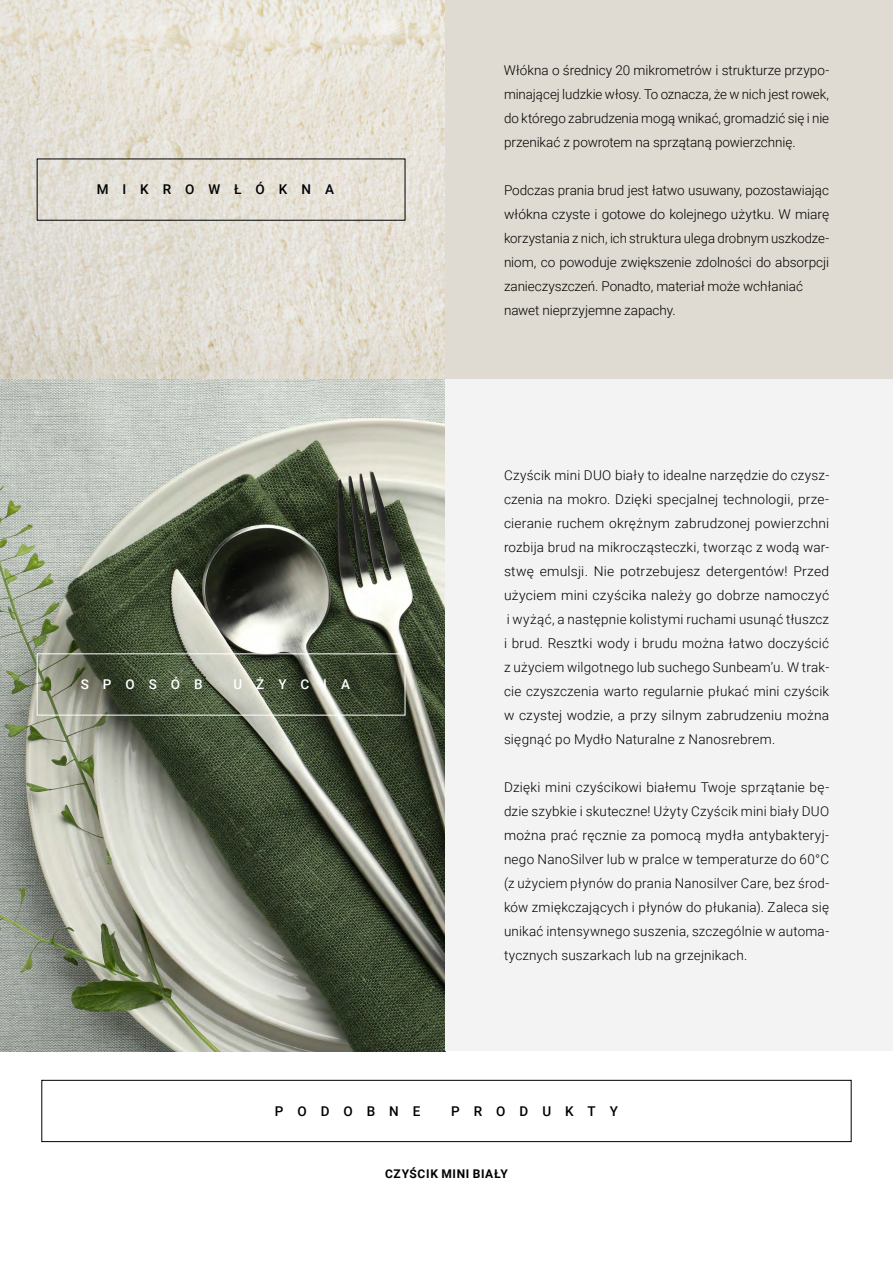
<style>
.page{position:relative;width:893px;height:1263px;background:#fff}
.page>*{position:absolute;margin:0;border:0;box-sizing:border-box;transform-origin:0 0}
.t1{font:300 13.5px/24px "Roboto";color:#000;text-align:justify}
.t2{font:500 13.5px "Roboto";letter-spacing:1.035em;color:#000}
.t3{font:500 13.5px "Roboto";letter-spacing:1.035em;color:#fff}
.t4{font:700 12px "Roboto";letter-spacing:.055em;color:#000}
</style>
<div class="page">
<img style="left:0;top:0;width:446px;height:1051px">
<div style="left:446px;top:0;width:447px;height:379px;background:#dfdbd2"></div>
<div style="left:446px;top:379px;width:447px;height:672px;background:#f3f3f3"></div>
<div style="left:37px;top:653px;width:368px;height:62px;border:1px solid #fff"></div>
<div style="left:42px;top:1080px;width:809px;height:62px;border:1px solid #000"></div>
<p class="t2" style="left:97px;top:180px;width:239px">MIKROWŁÓKNA</p>
<p class="t3" style="left:81px;top:675px;width:123px">SPOSÓB</p>
<p class="t3" style="left:233px;top:675px;width:118px">UŻYCIA</p>
<p class="t1" style="left:504px;top:57px;width:327px">Włókna o średnicy 20 mikrometrów i strukturze przypo&shy;minającej ludzkie włosy. To oznacza, że w nich jest rowek, do którego zabrudzenia mogą wnikać, gromadzić się i nie przenikać z powrotem na sprzątaną powierzchnię.</p>
<p class="t1" style="left:504px;top:177px;width:327px;text-align:left">Podczas prania brud jest łatwo usuwany, pozostawiając włókna czyste i gotowe do kolejnego użytku. W miarę korzystania z nich, ich struktura ulega drobnym uszkodze&shy;niom, co powoduje zwiększenie zdolności do absorpcji zanieczyszczeń. Ponadto, materiał może wchłaniać nawet nieprzyjemne zapachy.</p>
<p class="t1" style="left:504px;top:463px;width:327px">Czyścik mini DUO biały to idealne narzędzie do czysz&shy;czenia na mokro. Dzięki specjalnej technologii, prze&shy;cieranie ruchem okrężnym zabrudzonej powierzchni rozbija brud na mikrocząsteczki, tworząc z wodą war&shy;stwę emulsji. Nie potrzebujesz detergentów! Przed użyciem mini czyścika należy go dobrze namoczyć i wyżąć, a następnie kolistymi ruchami usunąć tłuszcz i brud. Resztki wody i brudu można łatwo doczyścić z użyciem wilgotnego lub suchego Sunbeam’u. W trak&shy;cie czyszczenia warto regularnie płukać mini czyścik w czystej wodzie, a przy silnym zabrudzeniu można sięgnąć po Mydło Naturalne z Nanosrebrem.</p>
<p class="t1" style="left:504px;top:775px;width:327px">Dzięki mini czyścikowi białemu Twoje sprzątanie bę&shy;dzie szybkie i skuteczne! Użyty Czyścik mini biały DUO można prać ręcznie za pomocą mydła antybakteryj&shy;nego NanoSilver lub w pralce w temperaturze do 60°C (z użyciem płynów do prania Nanosilver Care, bez środ&shy;ków zmiękczających i płynów do płukania). Zaleca się unikać intensywnego suszenia, szczególnie w automa&shy;tycznych suszarkach lub na grzejnikach.</p>
<p class="t2" style="left:275px;top:1102px;width:147px">PODOBNE</p>
<p class="t2" style="left:451px;top:1102px;width:168px">PRODUKTY</p>
<p class="t4" style="left:385px;top:1165px;width:124px">CZYŚCIK MINI BIAŁY</p>
</div>
